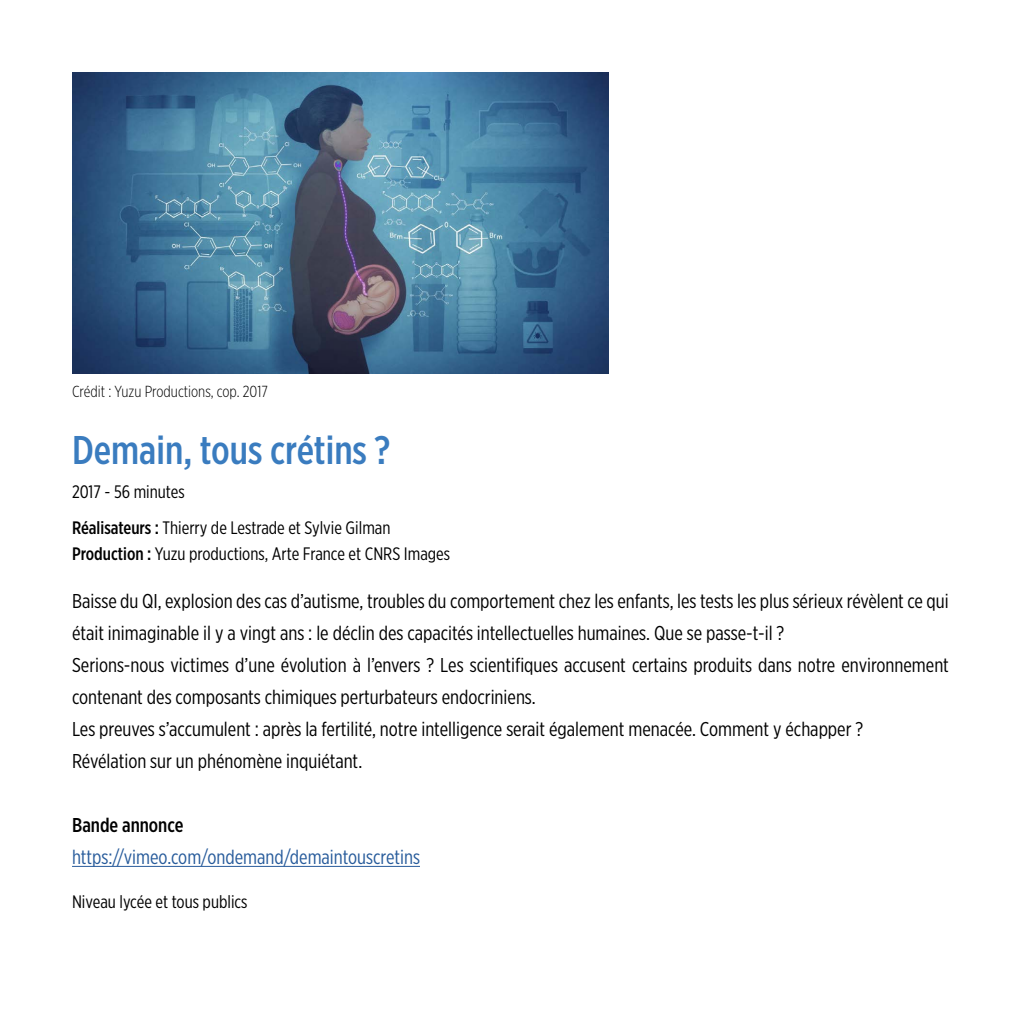
<style>
.page{position:relative;width:1021px;height:1021px;background:#fff}
.page>*{position:absolute;margin:0;border:0;box-sizing:border-box;transform-origin:0 0}
.t1{font:500 40px "Gotham X Narrow";color:#3a7cbf}
.t2{font:20px/32px "Gotham X Narrow";color:#000}
.t3{font:20px "Gotham X Narrow";color:#275b9b}
.t4{font:500 20px "Gotham X Narrow";color:#000}
.t5{font:18px/36px "Gotham X Narrow";color:#000}
.t6{font:300 16px "Gotham X Narrow";color:#000}
.s1{font-weight:500}
</style>
<div class="page">
<hr style="left:72px;top:865px;width:348px;height:1px;background:#275b9b">
<img style="left:72px;top:72px;width:536px;height:302px">
<p class="t6" style="left:72px;top:382px;width:197px">Crédit : Yuzu Productions, cop. 2017</p>
<h1 class="t1" style="left:72px;top:425px;width:320px">Demain, tous crétins ?</h1>
<p class="t5" style="left:72px;top:473px;width:320px">2017 - 56 minutes<br><span class="s1">Réalisateurs :</span> Thierry de Lestrade et Sylvie Gilman</p>
<p class="t5" style="left:72px;top:535px;width:379px"><span class="s1">Production :</span> Yuzu productions, Arte France et CNRS Images</p>
<p class="t2" style="left:72px;top:585px;width:878px">Baisse du QI, explosion des cas d’autisme, troubles du comportement chez les enfants, les tests les plus sérieux révèlent ce qui était inimaginable il y a vingt ans : le déclin des capacités intellectuelles humaines. Que se passe-t-il ?<br>Serions-nous victimes d’une évolution à l’envers ? Les scientifiques accusent certains produits dans notre environnement contenant des composants chimiques perturbateurs endocriniens.<br>Les preuves s’accumulent : après la fertilité, notre intelligence serait également menacée. Comment y échapper ?<br>Révélation sur un phénomène inquiétant.</p>
<p class="t4" style="left:72px;top:813px;width:113px">Bande annonce</p>
<p class="t3" style="left:72px;top:845px;width:349px">https://vimeo.com/ondemand/demaintouscretins</p>
<p class="t5" style="left:72px;top:883px;width:177px">Niveau lycée et tous publics</p>
</div>
